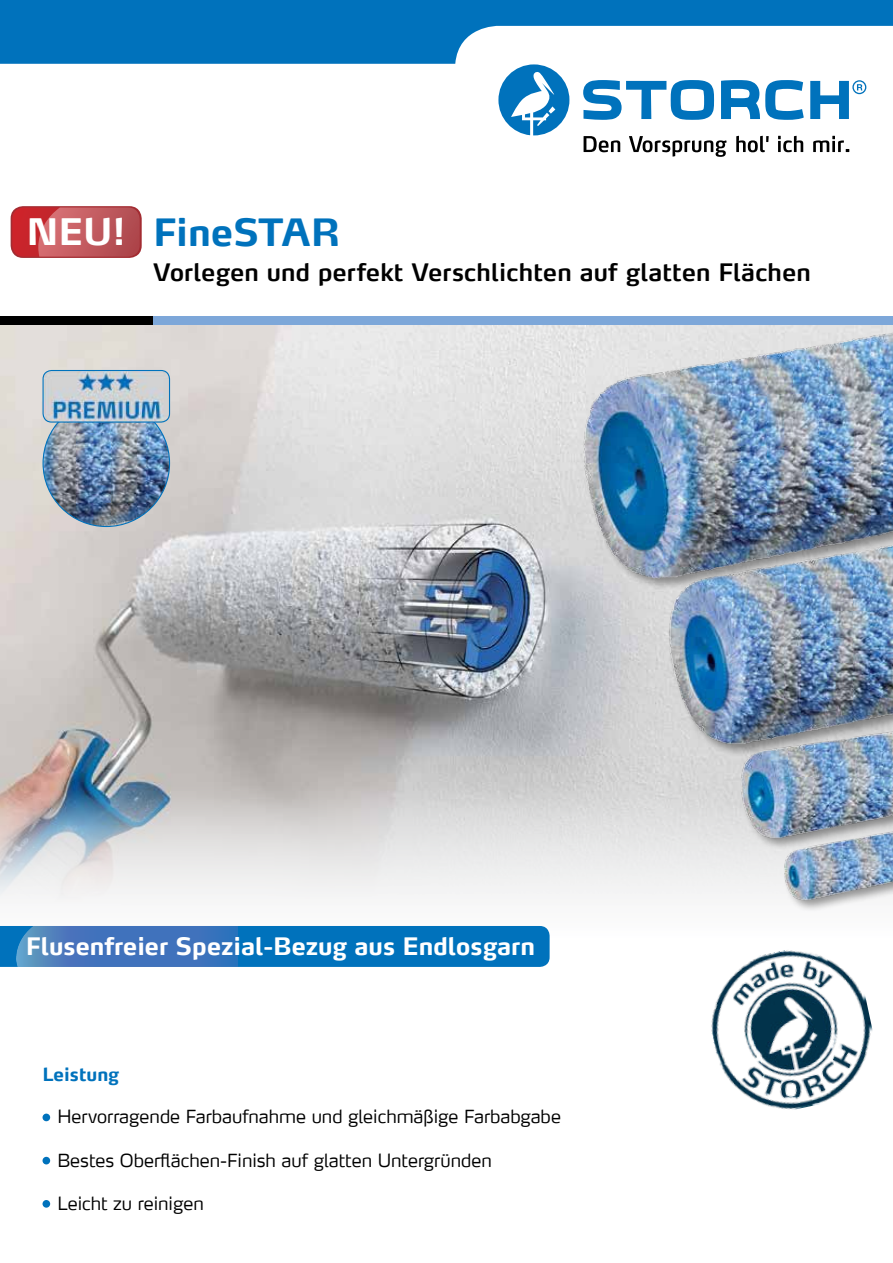
<style>
.page{position:relative;width:893px;height:1263px;background:#fff}
.page>*{position:absolute;margin:0;border:0;box-sizing:border-box;transform-origin:0 0}
.t1{font:700 37.5px "Max LF";color:#0072bc}
.t2{font:600 24px "Max LF";letter-spacing:.01em;color:#000}
.t3{font:700 24px "Max LF";color:#fff}
.t4{font:300 18px "Max LF";color:#000}
.t5{font:700 18px "Max LF";color:#0072bc}
.s1{font-size:36.45px;color:#fff}
</style>
<div class="page">
<svg style="left:0;top:0;width:893px;height:64px;fill:#0072bc"></svg>
<svg style="left:583px;top:80px;width:131px;height:40px"></svg>
<svg style="left:721px;top:80px;width:83px;height:40px"></svg>
<svg style="left:810px;top:81px;width:39px;height:38px"></svg>
<svg style="left:857px;top:84px;width:5px;height:6px"></svg>
<div style="left:852px;top:80px;width:14px;height:14px;border:1px solid #0072bc;border-radius:50%"></div>
<svg style="left:498px;top:64px;width:71px;height:71px"></svg>
<svg style="left:584px;top:136px;width:36px;height:16px"></svg>
<svg style="left:629px;top:136px;width:98px;height:21px"></svg>
<svg style="left:736px;top:136px;width:33px;height:16px"></svg>
<svg style="left:778px;top:136px;width:25px;height:16px"></svg>
<svg style="left:813px;top:136px;width:36px;height:16px"></svg>
<div style="left:11px;top:206px;width:131px;height:52px;background:#a32c32;border-radius:12px"></div>
<div style="left:12px;top:207px;width:127px;height:50px;background:#c9242b;border-radius:12px"></div>
<svg style="left:38px;top:207px;width:102px;height:50px;background:#c1575c"></svg>
<div style="left:0;top:316px;width:153px;height:8px;background:#000"></div>
<div style="left:153px;top:316px;width:740px;height:8px;background:#7da7d9"></div>
<img style="left:0;top:326px;width:780px;height:574px">
<div style="left:43px;top:1113px;width:7px;height:8px;background:#0072bc;border-radius:50%"></div>
<div style="left:43px;top:1157px;width:7px;height:7px;background:#0072bc;border-radius:50%"></div>
<div style="left:43px;top:1200px;width:7px;height:8px;background:#0072bc;border-radius:50%"></div>
<img style="left:711px;top:950px;width:162px;height:160px">
<svg style="left:0;top:926px;width:550px;height:41px;background:#1a74bc"></svg>
<img style="left:663px;top:605px;width:230px;height:144px">
<div style="left:740px;top:729px;width:153px;height:122px;background:#000;opacity:.4"></div>
<img style="left:737px;top:726px;width:156px;height:115px">
<img style="left:577px;top:324px;width:316px;height:281px">
<div style="left:782px;top:829px;width:111px;height:83px;background:#000;opacity:.4"></div>
<img style="left:780px;top:827px;width:113px;height:76px">
<img style="left:43px;top:400px;width:127px;height:126px;border-radius:63px">
<img style="left:43px;top:370px;width:127px;height:52px">
<div style="left:43px;top:370px;width:127px;height:53px;border:1px solid #0072bc;border-radius:9px"></div>
<h1 class="t1" style="left:27px;top:218px;width:315px"><span class="s1">NEU!</span> FineSTAR</h1>
<h2 class="t2" style="left:153px;top:263px;width:659px">Vorlegen und perfekt Verschlichten auf glatten Flächen</h2>
<h2 class="t3" style="left:26px;top:937px;width:510px">Flusenfreier Spezial-Bezug aus Endlosgarn</h2>
<p class="t5" style="left:43px;top:1067px;width:78px">Leistung</p>
<p class="t4" style="left:57px;top:1110px;width:505px">Hervorragende Farbaufnahme und gleichmäßige Farbabgabe</p>
<p class="t4" style="left:57px;top:1149px;width:436px">Bestes Oberflächen-Finish auf glatten Untergründen</p>
<p class="t4" style="left:57px;top:1196px;width:148px">Leicht zu reinigen</p>
</div>
